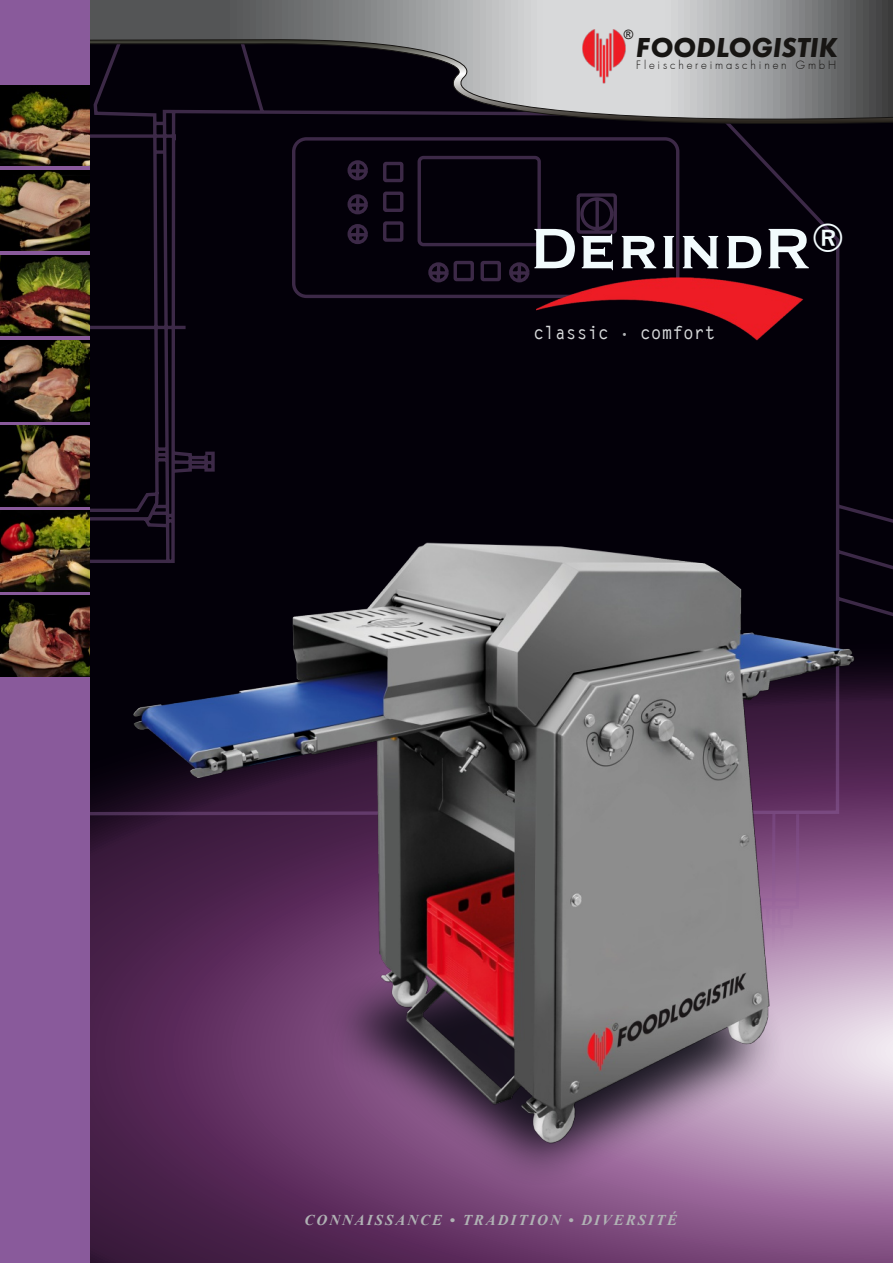
<style>
.page{position:relative;width:893px;height:1263px;background:#fff}
.page>*{position:absolute;margin:0;border:0;box-sizing:border-box;transform-origin:0 0}
.t1{font:700 75px "Copperplate Gothic BT";letter-spacing:-.03em;color:#f2fbfd;scale:.93 1}
.t2{font:italic 700 28.5px "Futura PT";color:#171513}
.t3{font:700 18px "Letter Gothic";letter-spacing:.1em;color:#d8dadb}
.t4{font:italic 700 15px "Times New Roman";letter-spacing:.13em;color:#b0b2b4}
.t5{font:12.9px "Arial";color:#171513}
.t6{font:300 11.25px "Futura";letter-spacing:.25em;color:#171513}
.s1{font-size:15px;color:#b0b2b4}
</style>
<div class="page">
<svg style="left:89px;top:1151px;width:804px;height:112px;background:#6a3c6a"></svg>
<div style="left:89px;top:130px;width:804px;height:369px;background:#030009"></div>
<div style="left:292px;top:137px;width:387px;height:161px;border:3px solid #9367a5;border-radius:13px"></div>
<div style="left:418px;top:156px;width:123px;height:90px;border:3px solid #9367a5;border-radius:4px"></div>
<svg style="left:575px;top:192px;width:44px;height:43px;background:#1d1326"></svg>
<div style="left:481px;top:261px;width:20px;height:20px;border:3px solid #9367a5"></div>
<div style="left:454px;top:261px;width:20px;height:20px;border:3px solid #9367a5"></div>
<div style="left:383px;top:221px;width:20px;height:21px;border:3px solid #9367a5"></div>
<div style="left:383px;top:192px;width:20px;height:20px;border:3px solid #9367a5"></div>
<div style="left:383px;top:162px;width:20px;height:20px;border:3px solid #9367a5"></div>
<svg style="left:346px;top:158px;width:24px;height:341px;background:#09040f"></svg>
<svg style="left:427px;top:260px;width:23px;height:239px;background:#06020c"></svg>
<div style="left:507px;top:260px;width:24px;height:239px;background:#030009"></div>
<img style="left:307px;top:1151px;width:490px;height:45px">
<img style="left:89px;top:499px;width:804px;height:652px">
<hr style="left:89px;top:126px;width:804px;height:4px;background:#030009">
<svg style="left:89px;top:0;width:804px;height:126px;background:#68676b"></svg>
<img style="left:583px;top:30px;width:42px;height:54px">
<img style="left:536px;top:278px;width:267px;height:70px">
<div style="left:0;top:0;width:89px;height:1263px;background:#895a9b"></div>
<img style="left:0;top:85px;width:89px;height:81px">
<img style="left:0;top:510px;width:89px;height:81px">
<img style="left:0;top:255px;width:89px;height:81px">
<img style="left:0;top:340px;width:89px;height:81px">
<img style="left:0;top:425px;width:89px;height:81px">
<img style="left:0;top:170px;width:89px;height:81px">
<p class="t5" style="left:624px;top:27px;width:11px">®</p>
<h2 class="t2" style="left:636px;top:29px;width:204px">FOODLOGISTIK</h2>
<p class="t6" style="left:636px;top:60px;width:201px">Fleischereimaschinen GmbH</p>
<h1 class="t1" style="left:528px;top:207px;width:341px">DerindR<sup>®</sup></h1>
<p class="t3" style="left:534px;top:321px;width:182px">classic <span class="s1">•</span> comfort</p>
<p class="t4" style="left:305px;top:1212px;width:374px">CONNAISSANCE • TRADITION • DIVERSITÉ</p>
</div>
